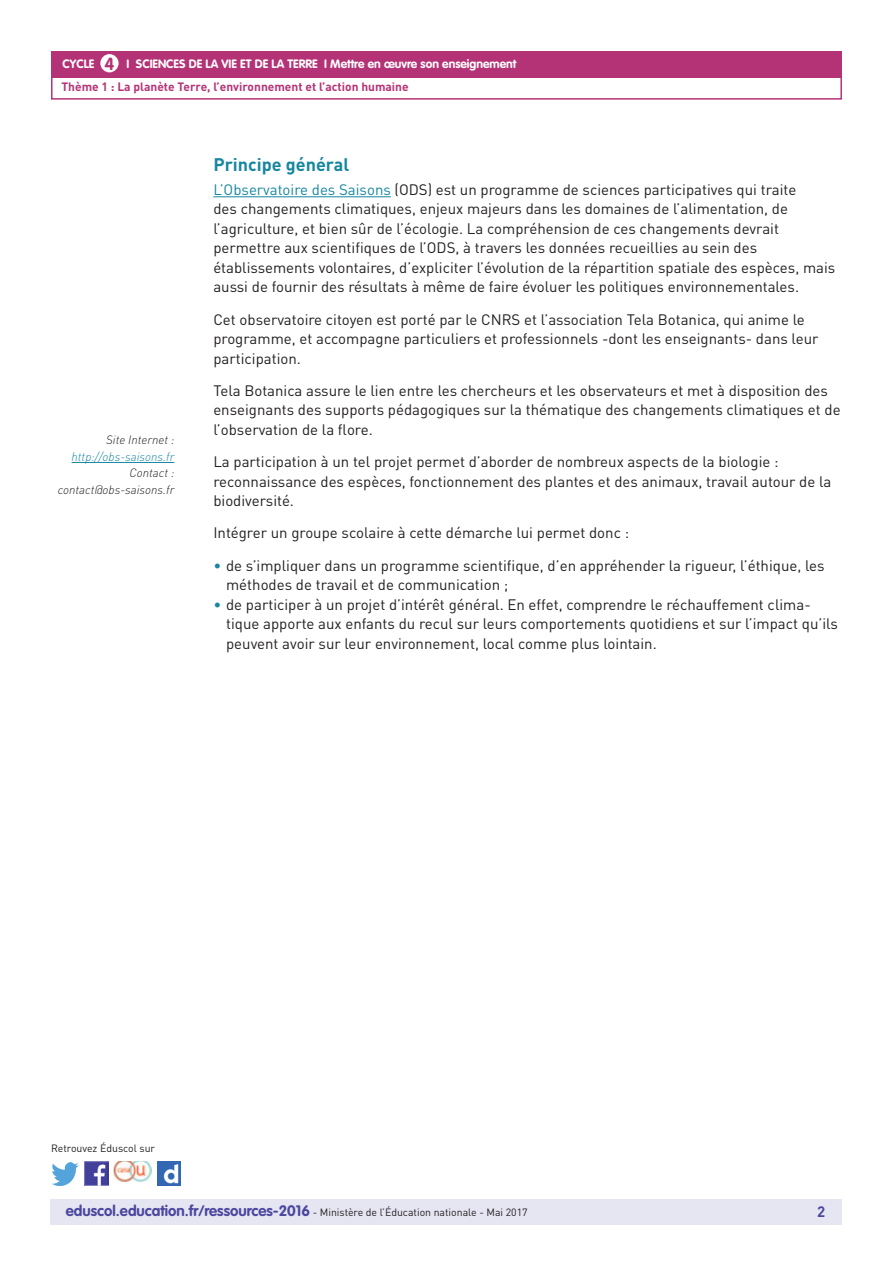
<style>
.page{position:relative;width:893px;height:1263px;background:#fff}
.page>*{position:absolute;margin:0;border:0;box-sizing:border-box;transform-origin:0 0}
.t1{font:700 18px "DIN Pro";color:#16879f}
.t2{font:700 17.25px "VAG Rounded Std";color:#b43376}
.t3{font:15px/19.5px "DIN Pro";color:#231f20}
.t4{font:700 15px "DIN Pro";color:#4a489e}
.t5{font:700 12px "VAG Rounded Std";color:#fff}
.t6{font:700 12px "DIN Pro";color:#b43376}
.t7{font:italic 300 12px/16.5px "DIN Pro";color:#231f20;text-align:right}
.t8{font:italic 300 12px "DIN Pro";color:#16879f}
.t9{font:10.5px "DIN Pro";color:#231f20}
.s1{color:#16879f}
.s2{font-family:"VAG Rounded Std";font-weight:700;font-size:15px;color:#4a489e}
</style>
<div class="page">
<div style="left:50px;top:1199px;width:791px;height:26px;background:#e6e5f2"></div>
<div style="left:51px;top:51px;width:791px;height:27px;background:#b43376"></div>
<div style="left:100px;top:54px;width:19px;height:18px;background:#fff;border-radius:50%"></div>
<div style="left:51px;top:75px;width:791px;height:25px;border:2px solid #b43376"></div>
<img style="left:85px;top:1162px;width:23px;height:23px">
<img style="left:51px;top:1163px;width:28px;height:22px">
<img style="left:158px;top:1162px;width:22px;height:23px">
<img style="left:114px;top:1162px;width:38px;height:19px">
<hr style="left:213px;top:196px;width:178px;height:1px;background:#16879f">
<hr style="left:72px;top:462px;width:102px;height:1px;background:#16879f">
<p class="t2" style="left:105px;top:53px;width:11px">4</p>
<p class="t5" style="left:189px;top:57px;width:330px">de la vie et de la Terre I Mettre en œuvre son enseignement</p>
<p class="t6" style="left:61px;top:79px;width:349px">Thème 1 : La planète Terre, l’environnement et l’action humaine</p>
<p class="t5" style="left:63px;top:57px;width:33px">CYCLE</p>
<p class="t5" style="left:127px;top:57px;width:48px">I Sciences</p>
<p class="t7" style="left:106px;top:432px;width:70px">Site Internet :</p>
<p class="t8" style="left:72px;top:449px;width:104px">http://obs-saisons.fr</p>
<p class="t7" style="left:58px;top:465px;width:118px">Contact : contact@obs-saisons.fr</p>
<p class="t1" style="left:213px;top:153px;width:137px">Principe général</p>
<p class="t3" style="left:213px;top:179px;width:623px"><span class="s1">L’Observatoire des Saisons</span> (ODS) est un programme de sciences participatives qui traite<br>des changements climatiques, enjeux majeurs dans les domaines de l’alimentation, de l’agriculture, et bien sûr de l’écologie. La compréhension de ces changements devrait permettre aux scientifiques de l’ODS, à travers les données recueillies au sein des établissements volontaires, d’expliciter l’évolution de la répartition spatiale des espèces, mais aussi de fournir des résultats à même de faire évoluer les politiques environnementales.</p>
<p class="t3" style="left:213px;top:309px;width:606px">Cet observatoire citoyen est porté par le CNRS et l’association Tela Botanica, qui anime le programme, et accompagne particuliers et professionnels -dont les enseignants- dans leur participation.</p>
<p class="t3" style="left:213px;top:380px;width:629px">Tela Botanica assure le lien entre les chercheurs et les observateurs et met à disposition des enseignants des supports pédagogiques sur la thématique des changements climatiques et de l’observation de la flore.</p>
<p class="t3" style="left:213px;top:452px;width:620px">La participation à un tel projet permet d’aborder de nombreux aspects de la biologie : reconnaissance des espèces, fonctionnement des plantes et des animaux, travail autour de la biodiversité.</p>
<p class="t3" style="left:213px;top:523px;width:417px">Intégrer un groupe scolaire à cette démarche lui permet donc :</p>
<p class="t3" style="left:226px;top:555px;width:600px;text-indent:-13px"><span class="s1">•</span> de s’impliquer dans un programme scientifique, d’en appréhender la rigueur, l’éthique, les méthodes de travail et de communication ;</p>
<p class="t3" style="left:226px;top:594px;width:613px;text-indent:-13px"><span class="s1">•</span> de participer à un projet d’intérêt général. En effet, comprendre le réchauffement clima&shy;tique apporte aux enfants du recul sur leurs comportements quotidiens et sur l’impact qu’ils peuvent avoir sur leur environnement, local comme plus lointain.</p>
<p class="t9" style="left:51px;top:1141px;width:106px">Retrouvez Éduscol sur</p>
<p class="t9" style="left:66px;top:1205px;width:463px"><span class="s2">eduscol.education.fr/ressources-2016</span> - Ministère de l’Éducation nationale - Mai 2017</p>
<p class="t4" style="left:817px;top:1201px;width:10px">2</p>
</div>
